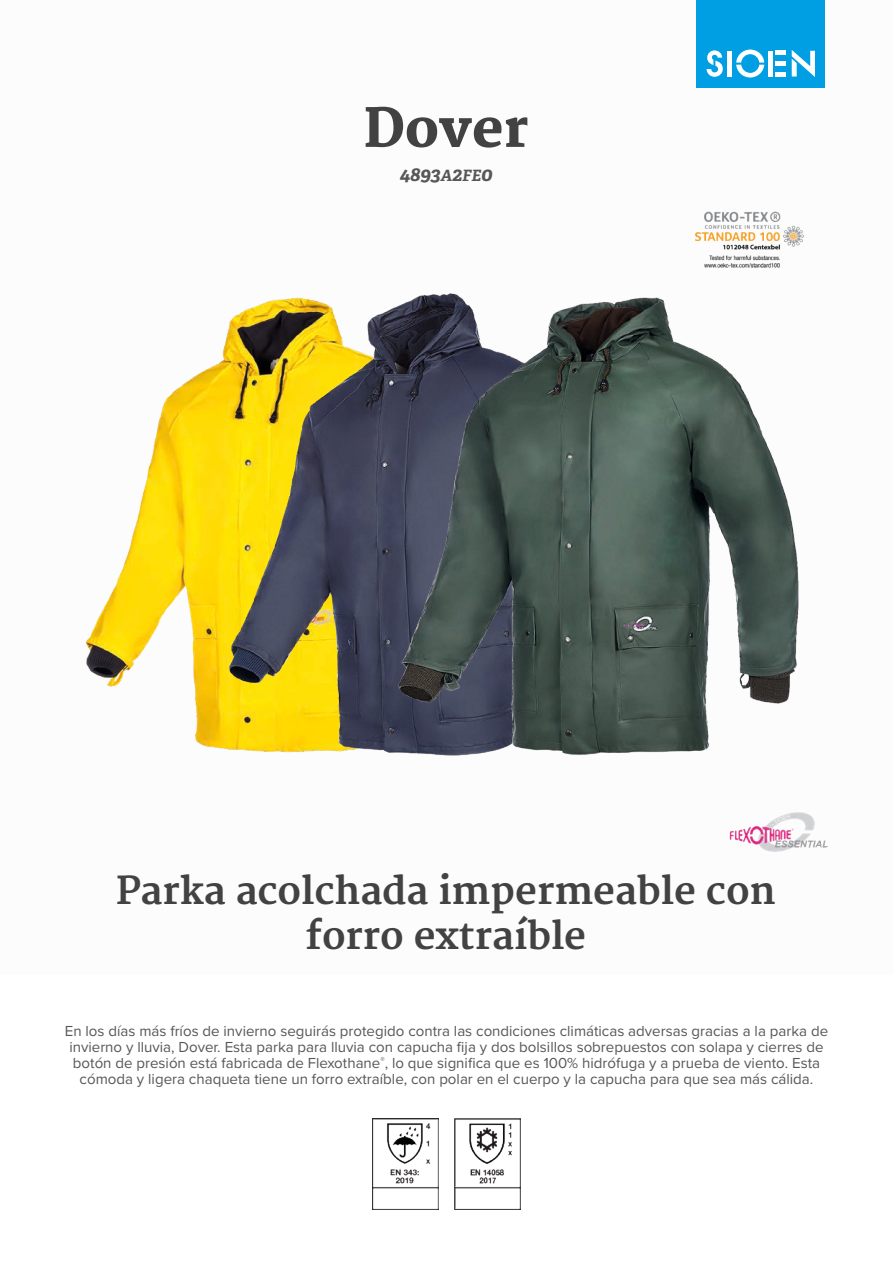
<style>
.page{position:relative;width:893px;height:1263px;background:#fff}
.page>*{position:absolute;margin:0;border:0;box-sizing:border-box;transform-origin:0 0}
.t1{font:800 52.5px "Merriweather";color:#424243}
.t2{font:700 37.5px/45px "Merriweather";color:#424243;text-align:center}
.t3{font:italic 700 19.5px "Adelle PE";color:#575756}
.t4{font:15px/16.4px "Proxima Nova";color:#575756;text-align:center}
.s1{font-size:15.6px}
</style>
<div class="page">
<div style="left:697px;top:0;width:128px;height:88px;background:#009fe3"></div>
<svg style="left:707px;top:50px;width:16px;height:27px"></svg>
<svg style="left:736px;top:50px;width:28px;height:28px"></svg>
<div style="left:727px;top:51px;width:5px;height:26px;background:#fff"></div>
<div style="left:768px;top:51px;width:5px;height:26px;background:#fff"></div>
<div style="left:775px;top:72px;width:11px;height:5px;background:#fff"></div>
<div style="left:775px;top:61px;width:11px;height:5px;background:#fff"></div>
<hr style="left:775px;top:51px;width:11px;height:4px;background:#fff">
<svg style="left:792px;top:50px;width:23px;height:27px"></svg>
<img style="left:372px;top:1118px;width:67px;height:92px">
<img style="left:454px;top:1118px;width:67px;height:92px">
<img style="left:86px;top:387px;width:93px;height:300px">
<img style="left:179px;top:297px;width:178px;height:456px">
<img style="left:357px;top:211px;width:471px;height:641px">
<h1 class="t1" style="left:363px;top:98px;width:167px">Dover</h1>
<h3 class="t3" style="left:399px;top:160px;width:94px">4893<span class="s1">A</span>2<span class="s1">FE</span>0</h3>
<h2 class="t2" style="left:116px;top:869px;width:661px">Parka acolchada impermeable con forro extraíble</h2>
<p class="t4" style="left:65px;top:1022px;width:765px">En los días más fríos de invierno seguirás protegido contra las condiciones climáticas adversas gracias a la parka de invierno y lluvia, Dover. Esta parka para lluvia con capucha fija y dos bolsillos sobrepuestos con solapa y cierres de botón de presión está fabricada de Flexothane<sup>®</sup>, lo que significa que es 100% hidrófuga y a prueba de viento. Esta cómoda y ligera chaqueta tiene un forro extraíble, con polar en el cuerpo y la capucha para que sea más cálida.</p>
</div>
